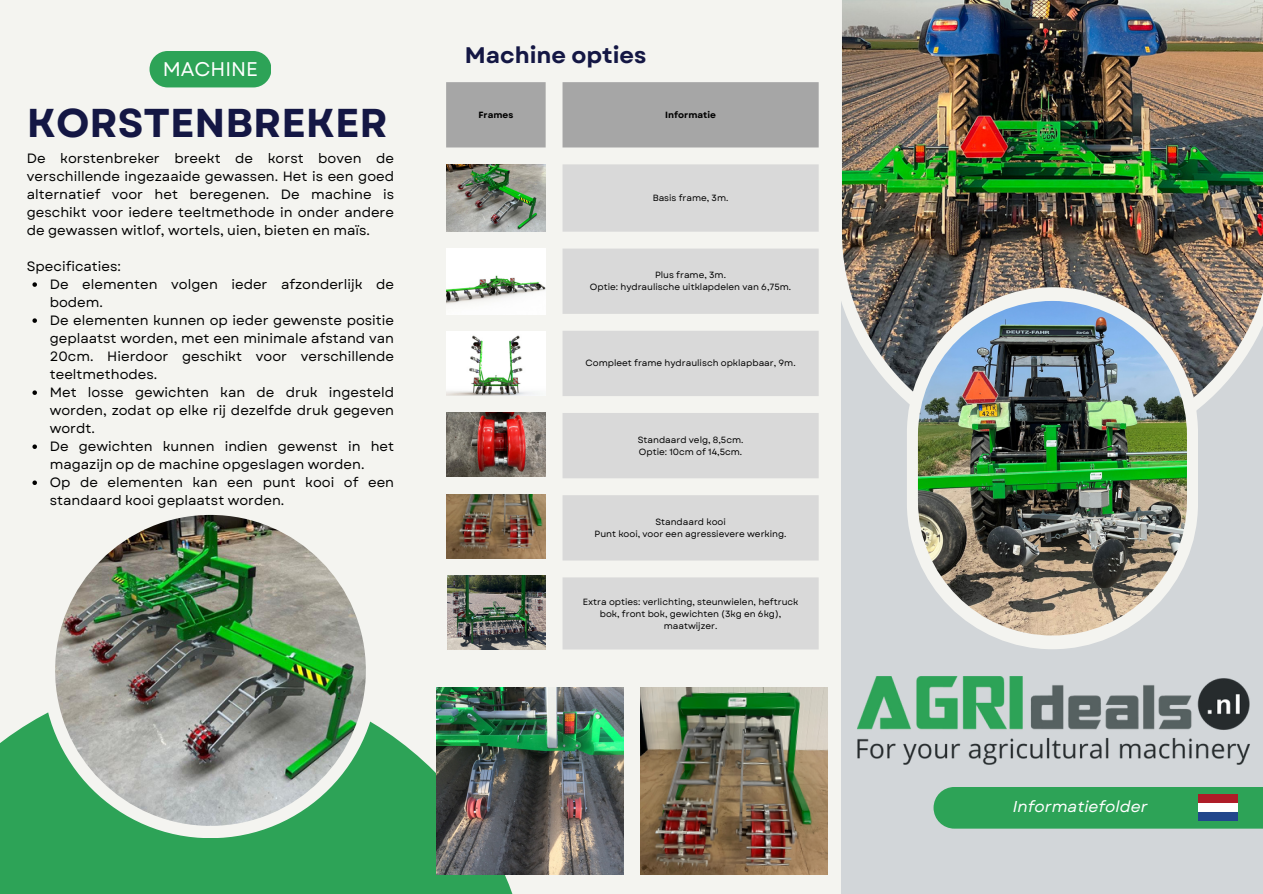
<style>
.page{position:relative;width:1263px;height:894px;background:#fff}
.page>*{position:absolute;margin:0;border:0;box-sizing:border-box;transform-origin:0 0}
.t1{font:700 40.2px "Garet";color:#141744}
.t2{font:700 22.5px "Garet";color:#141744}
.t3{font:19.8px "Garet";color:#fff}
.t4{font:italic 15.75px "Garet";color:#fff}
.t5{font:13.5px/18px "Garet";color:#000;text-align:justify}
.t6{font:9px/12px "Garet";color:#000;text-align:center}
.t7{font:700 9px "Garet";color:#000}
</style>
<div class="page">
<div style="left:0;top:0;width:1263px;height:893px;background:#f4f4f0"></div>
<div style="left:842px;top:13px;width:421px;height:880px;background:#d2d6d9"></div>
<img style="left:842px;top:0;width:421px;height:420px">
<div style="left:907px;top:287px;width:291px;height:362px;background:#f4f4f0;border-radius:146px"></div>
<img style="left:918px;top:301px;width:269px;height:334px;border-radius:134px">
<div style="left:933px;top:787px;width:330px;height:41px;background:#2da357"></div>
<svg style="left:0;top:687px;width:532px;height:206px;background:#44ac69"></svg>
<div style="left:43px;top:502px;width:335px;height:335px;background:#f4f4f0;border-radius:50%"></div>
<img style="left:55px;top:514px;width:311px;height:311px;border-radius:50%">
<div style="left:150px;top:51px;width:121px;height:36px;background:#2da357;border-radius:18px"></div>
<img style="left:857px;top:639px;width:393px;height:126px">
<img style="left:641px;top:687px;width:186px;height:187px">
<img style="left:437px;top:687px;width:187px;height:187px">
<div style="left:446px;top:82px;width:373px;height:65px;background:#a6a6a6"></div>
<svg style="left:446px;top:164px;width:100px;height:485px"></svg>
<svg style="left:562px;top:164px;width:257px;height:485px;fill:#d9d9d9"></svg>
<img style="left:446px;top:165px;width:99px;height:66px">
<img style="left:446px;top:248px;width:99px;height:66px">
<img style="left:446px;top:331px;width:99px;height:64px">
<img style="left:446px;top:412px;width:99px;height:65px">
<img style="left:446px;top:494px;width:99px;height:64px">
<img style="left:447px;top:575px;width:98px;height:74px">
<img style="left:1198px;top:794px;width:39px;height:26px">
<svg style="left:32px;top:282px;width:5px;height:5px"></svg>
<svg style="left:32px;top:318px;width:5px;height:5px"></svg>
<svg style="left:32px;top:390px;width:5px;height:5px"></svg>
<svg style="left:32px;top:444px;width:5px;height:5px"></svg>
<svg style="left:32px;top:480px;width:5px;height:5px"></svg>
<p class="t3" style="left:163px;top:54px;width:97px">MACHINE</p>
<p class="t1" style="left:27px;top:94px;width:362px">KORSTENBREKER</p>
<h1 class="t5" style="left:27px;top:149px;width:369px">De korstenbreker breekt de korst boven de verschillende ingezaaide gewassen. Het is een goed alternatief voor het beregenen. De machine is geschikt voor iedere teeltmethode in onder andere de gewassen witlof, wortels, uien, bieten en maïs.</h1>
<p class="t5" style="left:27px;top:257px;width:96px">Specificaties:</p>
<p class="t5" style="left:50px;top:275px;width:346px">De elementen volgen ieder afzonderlijk de bodem.</p>
<p class="t5" style="left:50px;top:311px;width:346px">De elementen kunnen op ieder gewenste positie geplaatst worden, met een minimale afstand van 20cm. Hierdoor geschikt voor verschillende teeltmethodes.</p>
<p class="t5" style="left:50px;top:383px;width:346px">Met losse gewichten kan de druk ingesteld worden, zodat op elke rij dezelfde druk gegeven wordt.</p>
<p class="t5" style="left:50px;top:437px;width:346px">De gewichten kunnen indien gewenst in het magazijn op de machine opgeslagen worden.</p>
<p class="t5" style="left:50px;top:473px;width:346px">Op de elementen kan een punt kooi of een standaard kooi geplaatst worden.</p>
<p class="t2" style="left:465px;top:39px;width:183px">Machine opties</p>
<h3 class="t7" style="left:478px;top:108px;width:36px">Frames</h3>
<p class="t7" style="left:665px;top:108px;width:52px">Informatie</p>
<p class="t6" style="left:653px;top:192px;width:77px">Basis frame, 3m.</p>
<p class="t6" style="left:655px;top:269px;width:72px">Plus frame, 3m.</p>
<p class="t6" style="left:590px;top:281px;width:203px">Optie: hydraulische uitklapdelen van 6,75m.</p>
<p class="t6" style="left:585px;top:357px;width:212px">Compleet frame hydraulisch opklapbaar, 9m.</p>
<p class="t6" style="left:638px;top:433px;width:107px">Standaard velg, 8,5cm.</p>
<p class="t6" style="left:639px;top:445px;width:105px">Optie: 10cm of 14,5cm.</p>
<p class="t6" style="left:655px;top:515px;width:72px">Standaard kooi</p>
<p class="t6" style="left:595px;top:527px;width:193px">Punt kooi, voor een agressievere werking.</p>
<p class="t6" style="left:583px;top:595px;width:217px">Extra opties: verlichting, steunwielen, heftruck bok, front bok, gewichten (3kg en 6kg), maatwijzer.</p>
<p class="t4" style="left:1013px;top:795px;width:136px">Informatiefolder</p>
</div>
